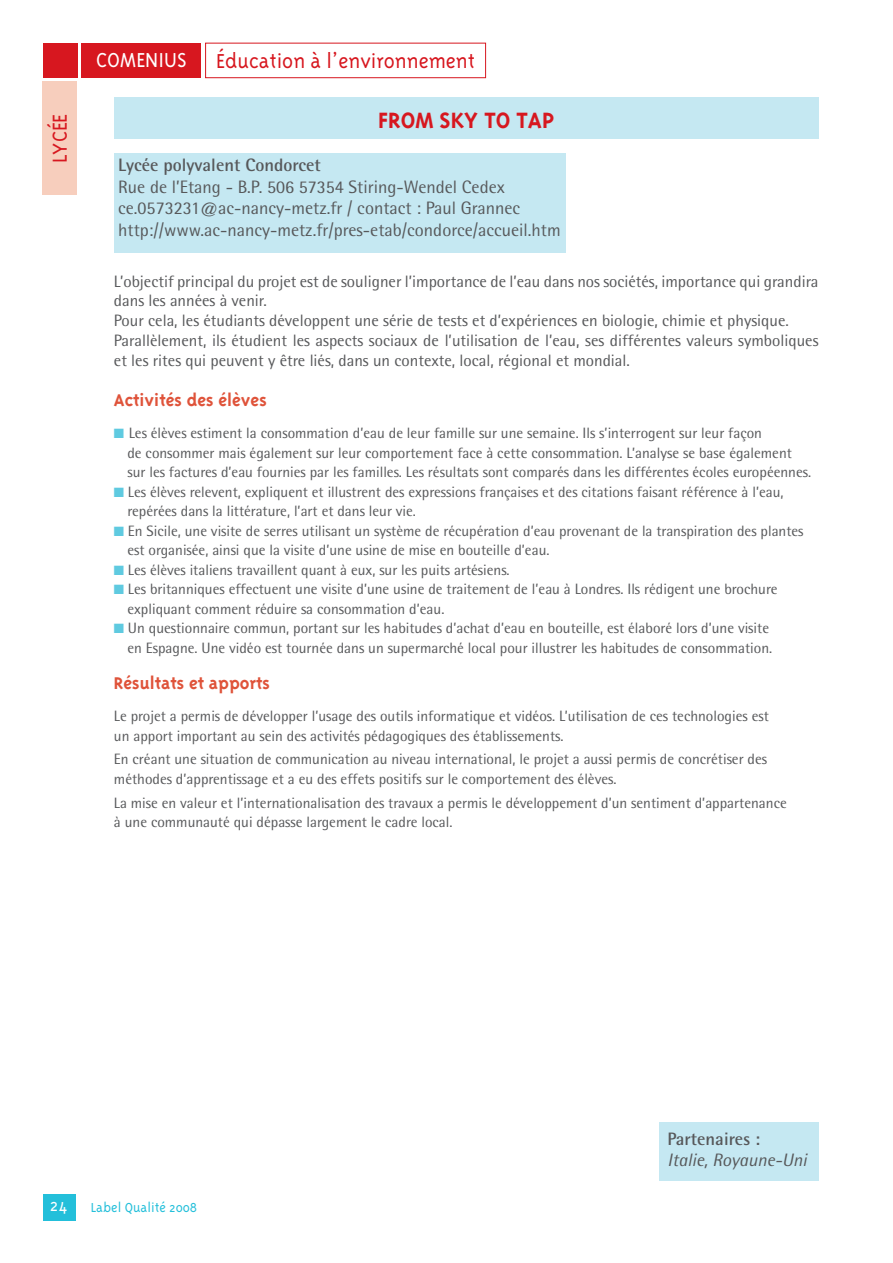
<style>
.page{position:relative;width:893px;height:1263px;background:#fff}
.page>*{position:absolute;margin:0;border:0;box-sizing:border-box;transform-origin:0 0}
.t1{font:700 25.5px "Triplex";color:#d7171f}
.t2{font:300 23.25px "Triplex";color:#d7171f}
.t3{font:300 23.25px "Triplex";color:#fff}
.t4{font:700 19.5px "Triplex";color:#df533a}
.t5{font:300 19.5px "Triplex";color:#fff}
.t6{font:18px/21.6px "Rotis Semi Sans";color:#57585a}
.t7{font:700 18px "Rotis Semi Sans";color:#57585a}
.t8{font:italic 18px "Rotis Semi Sans";color:#57585a}
.t9{font:16.5px/19.8px "Rotis Semi Sans";color:#57585a}
.t10{font:15px/19.5px "Rotis Semi Sans";color:#57585a}
.t11{font:300 15px "Triplex";color:#23bfda}
.s1{color:#5fcae0}
</style>
<div class="page">
<div style="left:43px;top:1194px;width:32px;height:26px;background:#23bfda"></div>
<div style="left:43px;top:43px;width:35px;height:35px;background:#d7171f"></div>
<div style="left:43px;top:81px;width:34px;height:114px;background:#f7cebd"></div>
<div style="left:82px;top:43px;width:119px;height:35px;background:#d7171f"></div>
<div style="left:205px;top:43px;width:281px;height:35px;border:1px solid #d7171f"></div>
<div style="left:114px;top:153px;width:452px;height:100px;background:#c5e8f2"></div>
<div style="left:114px;top:98px;width:705px;height:41px;background:#c5e8f2"></div>
<div style="left:659px;top:1123px;width:160px;height:58px;background:#c5e8f2"></div>
<h2 class="t2" style="left:47px;top:163px;width:51px;rotate:-90deg">lycée</h2>
<h2 class="t3" style="left:96px;top:47px;width:90px">comenius</h2>
<h2 class="t2" style="left:216px;top:48px;width:260px">éducation à l’environnement</h2>
<h1 class="t1" style="left:378px;top:106px;width:177px">From Sky to Tap</h1>
<p class="t7" style="left:118px;top:154px;width:204px">Lycée polyvalent Condorcet</p>
<p class="t6" style="left:118px;top:175px;width:444px">Rue de l’Etang - B.P. 506 57354 Stiring-Wendel Cedex ce.0573231@ac-nancy-metz.fr / contact : Paul Grannec http://www.ac-nancy-metz.fr/pres-etab/condorce/accueil.htm</p>
<p class="t9" style="left:114px;top:271px;width:706px">L’objectif principal du projet est de souligner l’importance de l’eau dans nos sociétés, importance qui grandira dans les années à venir.<br>Pour cela, les étudiants développent une série de tests et d’expériences en biologie, chimie et physique.<br>Parallèlement, ils étudient les aspects sociaux de l’utilisation de l’eau, ses différentes valeurs symboliques et les rites qui peuvent y être liés, dans un contexte, local, régional et mondial.</p>
<h3 class="t4" style="left:114px;top:389px;width:154px">Activités des élèves</h3>
<p class="t10" style="left:127px;top:423px;width:685px;text-indent:-13px"><span class="s1">■</span> Les élèves estiment la consommation d’eau de leur famille sur une semaine. Ils s’interrogent sur leur façon<br>de consommer mais également sur leur comportement face à cette consommation. L’analyse se base également sur les factures d’eau fournies par les familles. Les résultats sont comparés dans les différentes écoles européennes.</p>
<p class="t10" style="left:127px;top:482px;width:658px;text-indent:-14px"><span class="s1">■</span> Les élèves relevent, expliquent et illustrent des expressions françaises et des citations faisant référence à l’eau, repérées dans la littérature, l’art et dans leur vie.</p>
<p class="t10" style="left:127px;top:521px;width:678px;text-indent:-14px"><span class="s1">■</span> En Sicile, une visite de serres utilisant un système de récupération d’eau provenant de la transpiration des plantes est organisée, ainsi que la visite d’une usine de mise en bouteille d’eau.</p>
<p class="t10" style="left:114px;top:560px;width:397px"><span class="s1">■</span> Les élèves italiens travaillent quant à eux, sur les puits artésiens.</p>
<p class="t10" style="left:127px;top:579px;width:651px;text-indent:-14px"><span class="s1">■</span> Les britanniques effectuent une visite d’une usine de traitement de l’eau à Londres. Ils rédigent une brochure expliquant comment réduire sa consommation d’eau.</p>
<p class="t10" style="left:114px;top:618px;width:660px;text-align:right"><span class="s1">■</span> Un questionnaire commun, portant sur les habitudes d’achat d’eau en bouteille, est élaboré lors d’une visite en Espagne. Une vidéo est tournée dans un supermarché local pour illustrer les habitudes de consommation.</p>
<h3 class="t4" style="left:114px;top:672px;width:157px">Résultats et apports</h3>
<p class="t10" style="left:114px;top:706px;width:656px">Le projet a permis de développer l’usage des outils informatique et vidéos. L’utilisation de ces technologies est un apport important au sein des activités pédagogiques des établissements.</p>
<p class="t10" style="left:114px;top:749px;width:655px">En créant une situation de communication au niveau international, le projet a aussi permis de concrétiser des méthodes d’apprentissage et a eu des effets positifs sur le comportement des élèves.</p>
<p class="t10" style="left:114px;top:792px;width:674px">La mise en valeur et l’internationalisation des travaux a permis le développement d’un sentiment d’appartenance à une communauté qui dépasse largement le cadre local.</p>
<h3 class="t5" style="left:50px;top:1194px;width:19px">24</h3>
<p class="t11" style="left:91px;top:1199px;width:108px">Label Qualité 2008</p>
<p class="t7" style="left:668px;top:1127px;width:94px">Partenaires :</p>
<p class="t8" style="left:668px;top:1149px;width:141px">Italie, Royaune-Uni</p>
</div>
